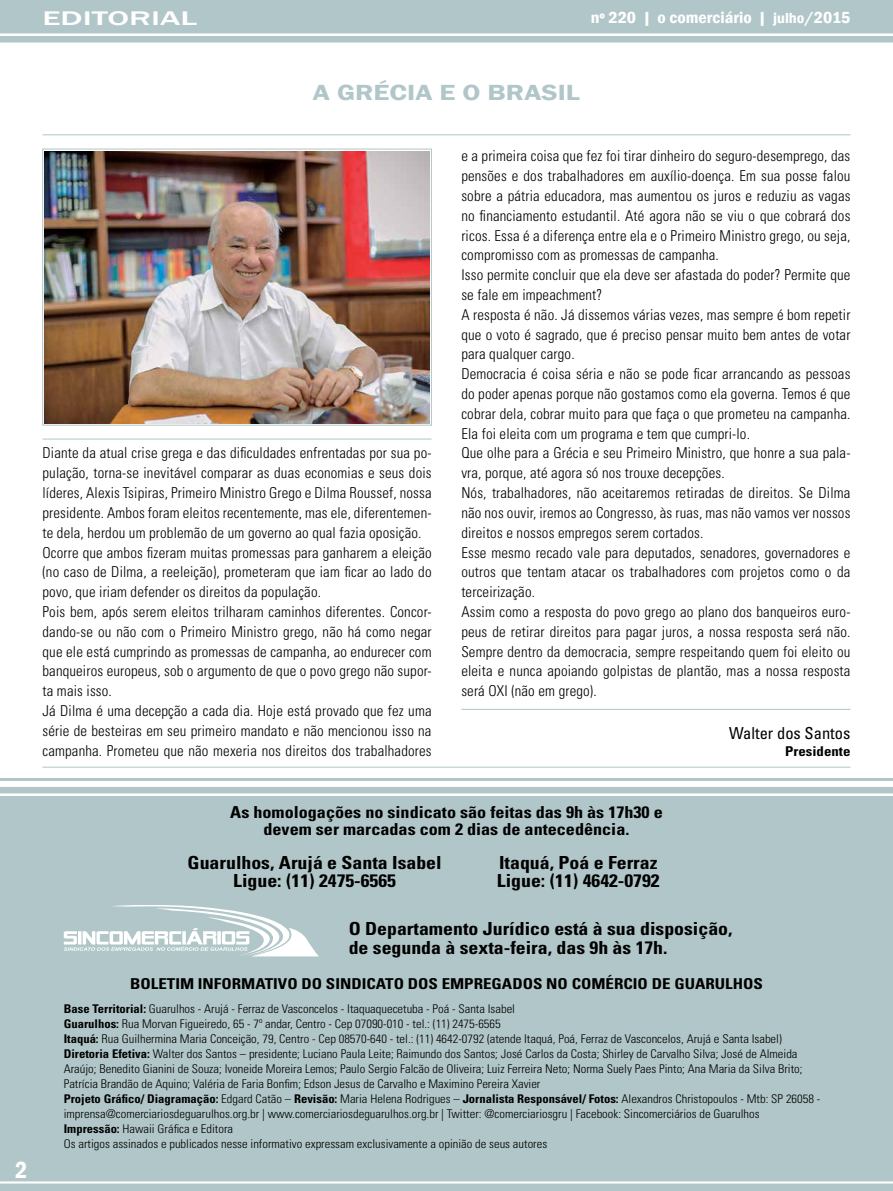
<style>
.page{position:relative;width:893px;height:1191px;background:#fff}
.page>*{position:absolute;margin:0;border:0;box-sizing:border-box;transform-origin:0 0}
.t1{font:600 condensed 24px "Franklin Gothic";color:#fff}
.t2{font:600 22.5px "Franklin Gothic";color:#b1c6c8;scale:1.25 1}
.t3{font:500 20.25px "Franklin Gothic";color:#fff;scale:1.67 1}
.t4{font:700 condensed 18px/18px "Univers LT Std";color:#000;scale:1.1 1}
.t5{font:700 condensed 16.5px/16.5px "Univers LT Std";color:#000;text-align:center;scale:1.1 1}
.t6{font:600 condensed 16.5px "Franklin Gothic";color:#fff;scale:1.1 1}
.t7{font:condensed 16.5px "Univers LT Std";color:#000}
.t8{font:300 condensed 15px/19.8px "Univers LT Std";letter-spacing:.01em;color:#000}
.t9{font:700 condensed 15px "Univers LT Std";color:#000;scale:1.13 1}
.t10{font:700 condensed 13.5px "Univers LT Std";color:#000;scale:1.1 1}
.t11{font:300 condensed 12px/15px "Univers LT Std";color:#000;scale:1.05 1}
.s1{font-size:15px}
.s2{font-weight:700}
</style>
<div class="page">
<svg style="left:0;top:0;width:893px;height:43px;background:#b6c9cb"></svg>
<svg style="left:0;top:1183px;width:893px;height:8px;background:#b6c9cb"></svg>
<div style="left:0;top:787px;width:893px;height:394px;background:#b1c6c8"></div>
<hr style="left:0;top:778px;width:893px;height:3px;background:#b1c6c8">
<img style="left:45px;top:151px;width:384px;height:272px">
<div style="left:43px;top:149px;width:389px;height:276px;border:1px solid #b1c6c8"></div>
<svg style="left:64px;top:903px;width:255px;height:53px"></svg>
<hr style="left:461px;top:709px;width:389px;height:1px;background:#b1c6c8">
<hr style="left:43px;top:134px;width:807px;height:1px;background:#b1c6c8">
<hr style="left:43px;top:767px;width:807px;height:1px;background:#b1c6c8">
<hr style="left:43px;top:439px;width:389px;height:1px;background:#b1c6c8">
<h3 class="t3" style="left:43px;top:5px;width:94px">EDITORIAL</h3>
<p class="t6" style="left:591px;top:7px;width:238px">nº 220 | o comerciário | <span class="s1">julho</span>/2015</p>
<h2 class="t2" style="left:313px;top:79px;width:74px">A GRÉCIA</h2>
<h2 class="t2" style="left:439px;top:79px;width:66px">E O BRASIL</h2>
<p class="t8" style="left:43px;top:443px;width:391px">Diante da atual crise grega e das dificuldades enfrentadas por sua po&shy;pulação, torna-se inevitável comparar as duas economias e seus dois líderes, Alexis Tsipiras, Primeiro Ministro Grego e Dilma Roussef, nossa presidente. Ambos foram eleitos recentemente, mas ele, diferentemen&shy;te dela, herdou um problemão de um governo ao qual fazia oposição.<br>Ocorre que ambos fizeram muitas promessas para ganharem a eleição (no caso de Dilma, a reeleição), prometeram que iam ficar ao lado do povo, que iriam defender os direitos da população.<br>Pois bem, após serem eleitos trilharam caminhos diferentes. Concor&shy;dando-se ou não com o Primeiro Ministro grego, não há como negar que ele está cumprindo as promessas de campanha, ao endurecer com banqueiros europeus, sob o argumento de que o povo grego não supor&shy;ta mais isso.<br>Já Dilma é uma decepção a cada dia. Hoje está provado que fez uma série de besteiras em seu primeiro mandato e não mencionou isso na campanha. Prometeu que não mexeria nos direitos dos trabalhadores</p>
<p class="t8" style="left:461px;top:146px;width:391px">e a primeira coisa que fez foi tirar dinheiro do seguro-desemprego, das pensões e dos trabalhadores em auxílio-doença. Em sua posse falou sobre a pátria educadora, mas aumentou os juros e reduziu as vagas no financiamento estudantil. Até agora não se viu o que cobrará dos ricos. Essa é a diferença entre ela e o Primeiro Ministro grego, ou seja, compromisso com as promessas de campanha.<br>Isso permite concluir que ela deve ser afastada do poder? Permite que se fale em impeachment?<br>A resposta é não. Já dissemos várias vezes, mas sempre é bom repetir que o voto é sagrado, que é preciso pensar muito bem antes de votar para qualquer cargo.<br>Democracia é coisa séria e não se pode ficar arrancando as pessoas do poder apenas porque não gostamos como ela governa. Temos é que cobrar dela, cobrar muito para que faça o que prometeu na campanha.<br>Ela foi eleita com um programa e tem que cumpri-lo.<br>Que olhe para a Grécia e seu Primeiro Ministro, que honre a sua pala&shy;vra, porque, até agora só nos trouxe decepções.<br>Nós, trabalhadores, não aceitaremos retiradas de direitos. Se Dilma não nos ouvir, iremos ao Congresso, às ruas, mas não vamos ver nossos direitos e nossos empregos serem cortados.<br>Esse mesmo recado vale para deputados, senadores, governadores e outros que tentam atacar os trabalhadores com projetos como o da terceirização.<br>Assim como a resposta do povo grego ao plano dos banqueiros euro&shy;peus de retirar direitos para pagar juros, a nossa resposta será não.<br>Sempre dentro da democracia, sempre respeitando quem foi eleito ou eleita e nunca apoiando golpistas de plantão, mas a nossa resposta será OXI (não em grego).</p>
<p class="t7" style="left:729px;top:723px;width:123px">Walter dos Santos</p>
<p class="t10" style="left:785px;top:742px;width:61px">Presidente</p>
<h1 class="t1" style="left:15px;top:1153px;width:14px">2</h1>
<p class="t5" style="left:230px;top:804px;width:395px">As homologações no sindicato são feitas das 9h às 17h30 e devem ser marcadas com 2 dias de antecedência.</p>
<p class="t4" style="left:188px;top:853px;width:232px;text-align:center">Guarulhos, Arujá e Santa Isabel<br>Ligue: (11) 2475-6565</p>
<p class="t4" style="left:497px;top:853px;width:149px">Itaquá, Poá e Ferraz<br>Ligue: (11) 4642-0792</p>
<p class="t4" style="left:349px;top:918px;width:350px;line-height:19.5px">O Departamento Jurídico está à sua disposição, de segunda à sexta-feira, das 9h às 17h.</p>
<p class="t9" style="left:130px;top:975px;width:561px">BOLETIM INFORMATIVO DO SINDICATO DOS EMPREGADOS NO COMÉRCIO DE GUARULHOS</p>
<p class="t11" style="left:64px;top:1001px;width:722px"><span class="s2">Base Territorial:</span> Guarulhos - Arujá - Ferraz de Vasconcelos - Itaquaquecetuba - Poá - Santa Isabel<br><span class="s2">Guarulhos:</span> Rua Morvan Figueiredo, 65 - 7º andar, Centro - Cep 07090-010 - tel.: (11) 2475-6565<br><span class="s2">Itaquá:</span> Rua Guilhermina Maria Conceição, 79, Centro - Cep 08570-640 - tel.: (11) 4642-0792 (atende Itaquá, Poá, Ferraz de Vasconcelos, Arujá e Santa Isabel)<br><span class="s2">Diretoria Efetiva:</span> Walter dos Santos – presidente; Luciano Paula Leite; Raimundo dos Santos; José Carlos da Costa; Shirley de Carvalho Silva; José de Almeida Araújo; Benedito Gianini de Souza; Ivoneide Moreira Lemos; Paulo Sergio Falcão de Oliveira; Luiz Ferreira Neto; Norma Suely Paes Pinto; Ana Maria da Silva Brito; Patrícia Brandão de Aquino; Valéria de Faria Bonfim; Edson Jesus de Carvalho e Maximino Pereira Xavier<br><span class="s2">Projeto Gráfico/ Diagramação:</span> Edgard Catão – <span class="s2">Revisão:</span> Maria Helena Rodrigues – <span class="s2">Jornalista Responsável/ Fotos:</span> Alexandros Christopoulos - Mtb: SP 26058 - imprensa@comerciariosdeguarulhos.org.br | www.comerciariosdeguarulhos.org.br | Twitter: @comerciariosgru | Facebook: Sincomerciários de Guarulhos<br><span class="s2">Impressão:</span> Hawaii Gráfica e Editora<br>Os artigos assinados e publicados nesse informativo expressam exclusivamente a opinião de seus autores</p>
</div>
